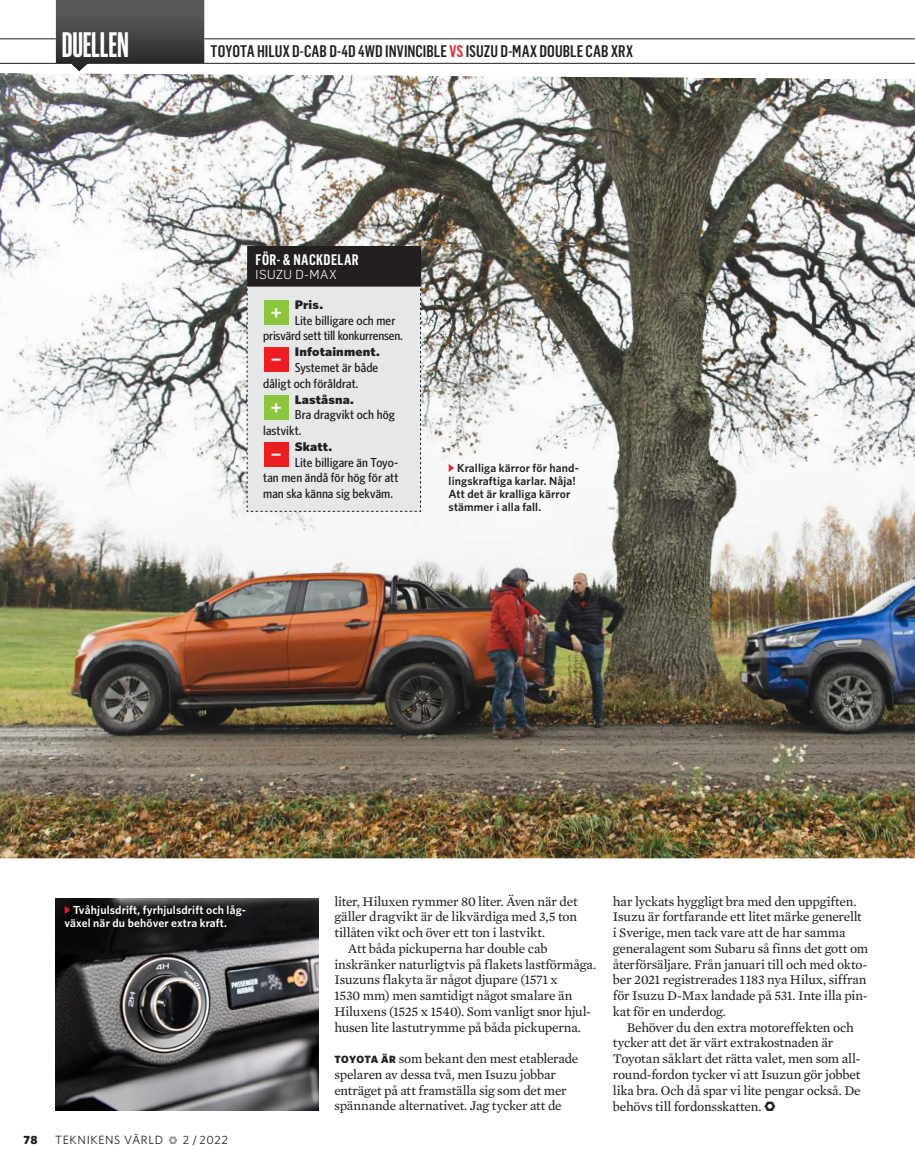
<style>
.page{position:relative;width:915px;height:1170px;background:#fff}
.page>*{position:absolute;margin:0;border:0;box-sizing:border-box;transform-origin:0 0}
.t1{font:600 34.65px "Flama Ultracondensed";letter-spacing:-.01em;color:#fff}
.t2{font:500 16.5px "Flama Condensed";letter-spacing:.005em;color:#231f20}
.Brödtext_Whitney__Vi{font:900 16.5px "Flama";color:#fff}
.t3{font:600 15px "Flama Condensed";letter-spacing:.03em;color:#fff}
.Brödtext_Mercury_-_m{font:13.5px/15.8px "Mercury Text G2 Roman";letter-spacing:-.015em;color:#231f20}
.NG_BODY__Brödtext_Me{font:13.5px/15.8px "Mercury Text G2 Roman";letter-spacing:-.015em;color:#231f20}
.t4{font:500 condensed 13.05px/15.8px "Whitney HTF";color:#231f20;scale:1.12 1}
.t5{font:300 12.75px "Flama";letter-spacing:.04em;color:#fff}
.t6{font:900 12.45px "Whitney";letter-spacing:.01em;color:#231f20;scale:1.12 1}
.t7{font:12px "Whitney HTF";letter-spacing:.055em;color:#231f20}
.t8{font:900 12px "Whitney HTF";color:#231f20}
.t9{font:600 11.7px/12.8px "Whitney HTF";letter-spacing:.01em;color:#231f20}
.t10{font:600 11.7px/12.8px "Whitney HTF";letter-spacing:.01em;color:#fff}
.s1{color:#ee1d23}
.s2{color:#939598}
.s3{font-style:italic}
.s4{font-family:"Whitney HTF";font-weight:900;font-size:10.5px}
</style>
<div class="page">
<img style="left:0;top:73px;width:914px;height:785px">
<svg style="left:246px;top:279px;width:175px;height:233px"></svg>
<div style="left:247px;top:265px;width:174px;height:21px;background:#231f20"></div>
<div style="left:247px;top:246px;width:174px;height:22px;background:#231f20"></div>
<svg style="left:0;top:0;width:914px;height:71px"></svg>
<img style="left:56px;top:898px;width:262px;height:212px">
<svg style="left:65px;top:906px;width:5px;height:8px"></svg>
<svg style="left:449px;top:464px;width:5px;height:8px"></svg>
<p class="t1" style="left:62px;top:23px;width:68px">DUELLEN</p>
<p class="t2" style="left:210px;top:41px;width:424px">TOYOTA HILUX D-CAB D-4D 4WD INVINCIBLE <span class="s1">VS</span> ISUZU D-MAX DOUBLE CAB XRX</p>
<p class="t3" style="left:255px;top:250px;width:105px">FÖR- &amp; NACKDELAR</p>
<p class="t5" style="left:255px;top:266px;width:82px">ISUZU D-MAX</p>
<p class="t6" style="left:295px;top:296px;width:27px">Pris.</p>
<p class="t4" style="left:263px;top:312px;width:126px;text-indent:32px">Lite billigare och mer prisvärd sett till konkurrensen.</p>
<p class="Brödtext_Whitney__Vi" style="left:272px;top:347px;width:10px">–</p>
<p class="Brödtext_Whitney__Vi" style="left:271px;top:300px;width:12px">+</p>
<p class="t6" style="left:295px;top:343px;width:77px">Infotainment.</p>
<p class="t4" style="left:263px;top:359px;width:104px;text-indent:32px">Systemet är både dåligt och föråldrat.</p>
<p class="Brödtext_Whitney__Vi" style="left:271px;top:394px;width:12px">+</p>
<p class="t6" style="left:295px;top:391px;width:54px">Laståsna.</p>
<p class="t4" style="left:263px;top:406px;width:119px;text-indent:32px">Bra dragvikt och hög lastvikt.</p>
<p class="Brödtext_Whitney__Vi" style="left:272px;top:442px;width:10px">–</p>
<p class="t6" style="left:295px;top:438px;width:35px">Skatt.</p>
<p class="t4" style="left:263px;top:454px;width:122px;text-align:justify;text-indent:32px">Lite billigare än Toyo&shy;tan men ändå för hög för att man ska känna sig bekväm.</p>
<p class="t9" style="left:448px;top:461px;width:132px;text-indent:9px">Kralliga kärror för hand&shy;lingskraftiga karlar. Nåja!<br>Att det är kralliga kärror stämmer i alla fall.</p>
<p class="t10" style="left:64px;top:903px;width:183px;text-indent:9px">Tvåhjulsdrift, fyrhjulsdrift och låg&shy;växel när du behöver extra kraft.</p>
<p class="t8" style="left:23px;top:1132px;width:16px">78</p>
<p class="t7" style="left:55px;top:1133px;width:174px">TEKNIKENS VÄRLD <span class="s2">•</span> 2 <span class="s3">/</span>2022</p>
<p class="Brödtext_Mercury_-_m" style="left:334px;top:893px;width:245px;text-align:justify">liter, Hiluxen rymmer 80 liter. Även när det gäller dragvikt är de likvärdiga med 3,5 ton tillåten vikt och över ett ton i lastvikt.</p>
<p class="NG_BODY__Brödtext_Me" style="left:334px;top:940px;width:263px;text-indent:14px">Att båda pickuperna har double cab inskränker naturligtvis på flakets lastförmåga.<br>Isuzuns flakyta är något djupare (1571 x<br>1530 mm) men samtidigt något smalare än Hiluxens (1525 x 1540). Som vanligt snor hjul&shy;husen lite lastutrymme på båda pickuperna.</p>
<p class="Brödtext_Mercury_-_m" style="left:334px;top:1050px;width:245px"><span class="s4">TOYOTA ÄR</span> som bekant den mest etablerade spelaren av dessa två, men Isuzu jobbar enträget på att framställa sig som det mer spännande alternativet. Jag tycker att de</p>
<p class="Brödtext_Mercury_-_m" style="left:612px;top:893px;width:257px">har lyckats hyggligt bra med den uppgiften.<br>Isuzu är fortfarande ett litet märke generellt i Sverige, men tack vare att de har samma generalagent som Subaru så finns det gott om återförsäljare. Från januari till och med okto&shy;ber 2021 registrerades 1 183 nya Hilux, siffran för Isuzu D-Max landade på 531. Inte illa pin&shy;kat för en underdog.</p>
<p class="NG_BODY__Brödtext_Me" style="left:612px;top:1019px;width:249px;text-indent:14px">Behöver du den extra motoreffekten och tycker att det är värt extrakostnaden är Toyotan såklart det rätta valet, men som all&shy;round-fordon tycker vi att Isuzun gör jobbet lika bra. Och då spar vi lite pengar också. De behövs till fordonsskatten. •</p>
</div>
